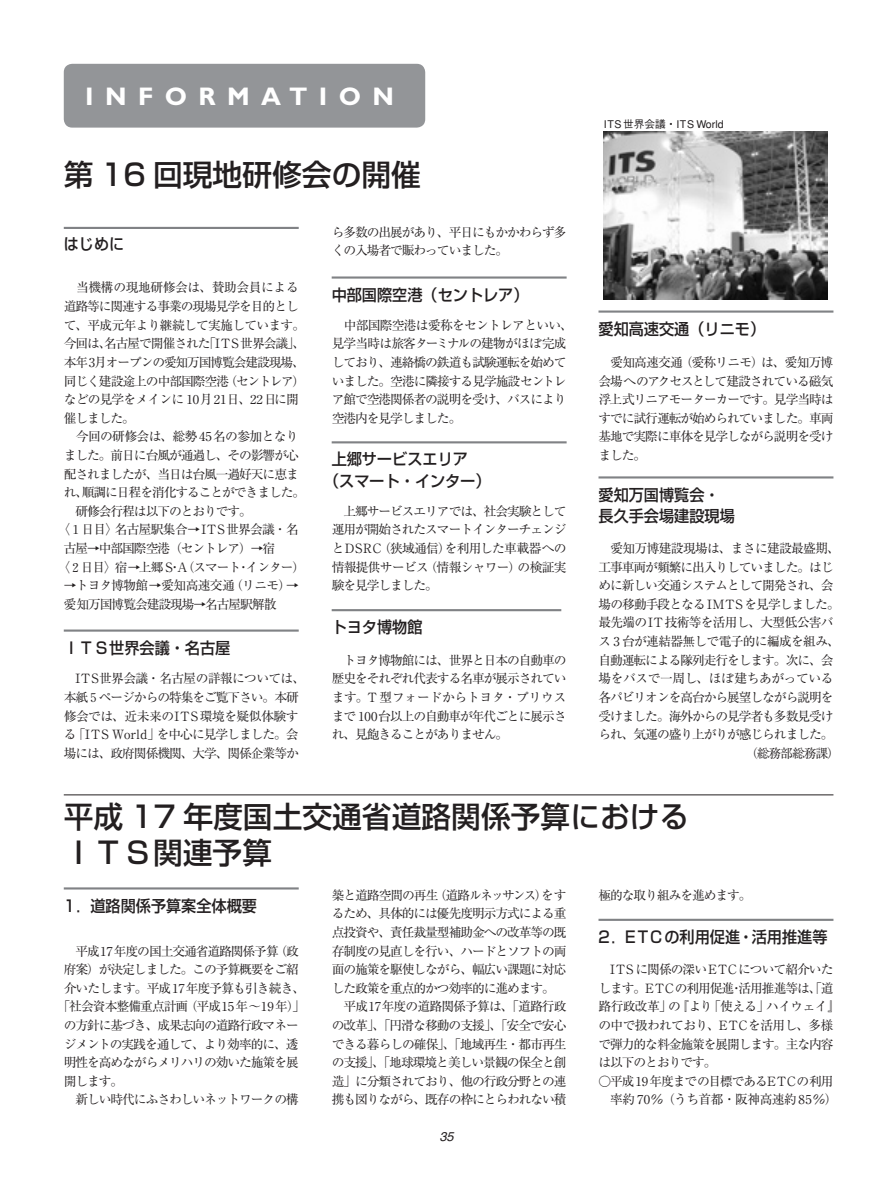
<style>
.page{position:relative;width:893px;height:1191px;background:#fff}
.page>*{position:absolute;margin:0;border:0;box-sizing:border-box;transform-origin:0 0}
.t1{font:500 29.7px "Shin Go";color:#231f20}
.ノーマル{font:700 25.5px "Gill Sans";letter-spacing:.445em;color:#fff}
._15_ナカミダシ{font:500 15.9px "Shin Go";color:#231f20;scale:.95 1}
.t2{font:12.75px/18.6px "Ryumin";letter-spacing:-.085em;color:#231f20}
.t3{font:12.75px/18.6px "Ryumin";letter-spacing:-.045em;color:#231f20}
.t4{font:12.75px/18.6px "Ryumin";letter-spacing:-.055em;color:#231f20}
.ノーマル-2{font:italic 12.75px "Helvetica";color:#231f20}
.t5{font:500 10.65px "Gothic BBB";color:#231f20}
</style>
<div class="page">
<img style="left:604px;top:132px;width:223px;height:168px">
<hr style="left:64px;top:227px;width:235px;height:2px;background:#808285">
<hr style="left:64px;top:629px;width:235px;height:2px;background:#808285">
<hr style="left:332px;top:276px;width:235px;height:3px;background:#808285">
<hr style="left:332px;top:441px;width:235px;height:2px;background:#808285">
<hr style="left:332px;top:609px;width:229px;height:2px;background:#808285">
<hr style="left:598px;top:476px;width:235px;height:2px;background:#808285">
<hr style="left:598px;top:310px;width:235px;height:3px;background:#808285">
<hr style="left:64px;top:887px;width:235px;height:2px;background:#808285">
<hr style="left:598px;top:918px;width:235px;height:3px;background:#808285">
<hr style="left:64px;top:794px;width:769px;height:1px;background:#231f20">
<div style="left:64px;top:64px;width:361px;height:64px;background:#939598"></div>
<p class="ノーマル" style="left:85px;top:81px;width:310px">INFORMATION</p>
<p class="t1" style="left:64px;top:156px;width:359px">第 16 回現地研修会の開催</p>
<p class="_15_ナカミダシ" style="left:64px;top:233px;width:65px">はじめに</p>
<p class="t2" style="left:64px;top:278px;width:243px">　当機構の現地研修会は、賛助会員による道路等に関連する事業の現場見学を目的として、平成元年より継続して実施しています。今回は、名古屋で開催された「I T S 世界会議」、本年3月オープンの愛知万国博覧会建設現場、同じく建設途上の中部国際空港（セントレア）などの見学をメインに 10月21日、22 日に開催しました。</p>
<p class="t2" style="left:64px;top:427px;width:243px">　今回の研修会は、総勢 45名の参加となりました。前日に台風が通過し、その影響が心配されましたが、当日は台風一過好天に恵まれ、順調に日程を消化することができました。</p>
<p class="t2" style="left:64px;top:501px;width:190px">　研修会行程は以下のとおりです。</p>
<p class="t4" style="left:64px;top:520px;width:236px;text-indent:-6px">〈１日目〉名古屋駅集合→ITS 世界会議・名古屋→中部国際空港（セントレア）→宿</p>
<p class="t2" style="left:57px;top:557px;width:249px">〈２日目〉宿→上郷 S・A（スマート・インター）</p>
<p class="t2" style="left:64px;top:576px;width:236px">→トヨタ博物館→愛知高速交通（リニモ）→愛知万国博覧会建設現場→名古屋駅解散</p>
<p class="_15_ナカミダシ" style="left:64px;top:637px;width:177px">ＩＴＳ世界会議・名古屋</p>
<p class="t2" style="left:64px;top:669px;width:243px">　ITS世界会議・名古屋の詳報については、本紙５ページからの特集をご覧下さい。本研修会では、近未来のITS 環境を疑似体験する「ITS World」を中心に見学しました。会場には、政府関係機関、大学、関係企業等か</p>
<p class="t2" style="left:332px;top:222px;width:237px">ら多数の出展があり、平日にもかかわらず多くの入場者で賑わっていました。</p>
<p class="_15_ナカミダシ" style="left:332px;top:284px;width:209px">中部国際空港（セントレア）</p>
<p class="t2" style="left:332px;top:315px;width:243px">　中部国際空港は愛称をセントレアといい、見学当時は旅客ターミナルの建物がほぼ完成しており、連絡橋の鉄道も試験運転を始めていました。空港に隣接する見学施設セントレア館で空港関係者の説明を受け、バスにより空港内を見学しました。</p>
<p class="_15_ナカミダシ" style="left:332px;top:449px;width:145px">上郷サービスエリア</p>
<p class="_15_ナカミダシ" style="left:324px;top:470px;width:177px">（スマート・インター）</p>
<p class="t2" style="left:332px;top:501px;width:237px;text-align:justify">　上郷サービスエリアでは、社会実験として運用が開始されたスマートインターチェンジとDSRC（狭域通信）を利用した車載器への情報提供サービス（情報シャワー）の検証実験を見学しました。</p>
<p class="_15_ナカミダシ" style="left:332px;top:617px;width:97px">トヨタ博物館</p>
<p class="t2" style="left:332px;top:650px;width:237px;text-align:justify">　トヨタ博物館には、世界と日本の自動車の歴史をそれぞれ代表する名車が展示されています。T 型フォードからトヨタ・プリウスまで 100台以上の自動車が年代ごとに展示され、見飽きることがありません。</p>
<p class="t5" style="left:604px;top:118px;width:121px">ITS 世界会議・ITS World</p>
<p class="_15_ナカミダシ" style="left:598px;top:318px;width:177px">愛知高速交通（リニモ）</p>
<p class="t2" style="left:598px;top:353px;width:237px;text-align:justify">　愛知高速交通（愛称リニモ）は、愛知万博会場へのアクセスとして建設されている磁気浮上式リニアモーターカーです。見学当時はすでに試行運転が始められていました。車両基地で実際に車体を見学しながら説明を受けました。</p>
<p class="_15_ナカミダシ" style="left:598px;top:484px;width:129px">愛知万国博覧会・</p>
<p class="_15_ナカミダシ" style="left:598px;top:505px;width:145px">長久手会場建設現場</p>
<p class="t2" style="left:598px;top:539px;width:243px">　愛知万博建設現場は、まさに建設最盛期、工事車両が頻繁に出入りしていました。はじめに新しい交通システムとして開発され、会場の移動手段となる IMTS を見学しました。最先端のIT 技術等を活用し、大型低公害バス 3 台が連結器無しで電子的に編成を組み、自動運転による隊列走行をします。次に、会場をバスで一周し、ほぼ建ちあがっている各パビリオンを高台から展望しながら説明を受けました。海外からの見学者も多数見受けられ、気運の盛り上がりが感じられました。</p>
<p class="t2" style="left:745px;top:743px;width:96px">（総務部総務課）</p>
<p class="t1" style="left:64px;top:797px;width:627px">平成 17 年度国土交通省道路関係予算における</p>
<p class="t1" style="left:64px;top:833px;width:210px">ＩＴＳ関連予算</p>
<p class="_15_ナカミダシ" style="left:64px;top:895px;width:205px">1．道路関係予算案全体概要</p>
<p class="t2" style="left:64px;top:941px;width:236px">　平成17年度の国土交通省道路関係予算（政</p>
<p class="t2" style="left:64px;top:959px;width:237px">府案）が決定しました。この予算概要をご紹</p>
<p class="t2" style="left:64px;top:978px;width:243px">介いたします。平成17年度予算も引き続き、</p>
<p class="t2" style="left:57px;top:997px;width:249px">「社会資本整備重点計画（平成15 年～19 年）」</p>
<p class="t2" style="left:64px;top:1015px;width:236px">の方針に基づき、成果志向の道路行政マネー</p>
<p class="t2" style="left:64px;top:1034px;width:236px">ジメントの実践を通して、より効率的に、透</p>
<p class="t2" style="left:64px;top:1053px;width:237px">明性を高めながらメリハリの効いた施策を展</p>
<p class="t2" style="left:64px;top:1071px;width:61px">開します。</p>
<p class="t2" style="left:64px;top:1090px;width:237px">　新しい時代にふさわしいネットワークの構</p>
<p class="t2" style="left:332px;top:885px;width:237px;text-align:justify">築と道路空間の再生（道路ルネッサンス）をするため、具体的には優先度明示方式による重点投資や、責任裁量型補助金への改革等の既存制度の見直しを行い、ハードとソフトの両面の施策を駆使しながら、幅広い課題に対応した政策を重点的かつ効率的に進めます。</p>
<p class="t2" style="left:332px;top:997px;width:237px;text-align:justify">　平成17年度の道路関係予算は、「道路行政の改革」、「円滑な移動の支援」、「安全で安心できる暮らしの確保」、「地域再生・都市再生の支援」、「地球環境と美しい景観の保全と創造」に分類されており、他の行政分野との連携も図りながら、既存の枠にとらわれない積</p>
<p class="ノーマル-2" style="left:439px;top:1129px;width:16px">35</p>
<p class="t2" style="left:598px;top:885px;width:155px">極的な取り組みを進めます。</p>
<p class="_15_ナカミダシ" style="left:598px;top:926px;width:242px">2．ETCの利用促進・活用推進等</p>
<p class="t2" style="left:598px;top:959px;width:243px">　ITS に関係の深い ETC について紹介いたします。ETCの利用促進・活用推進等は、「道路行政改革」の『より「使える」ハイウェイ』の中で扱われており、ETCを活用し、多様で弾力的な料金施策を展開します。主な内容は以下のとおりです。</p>
<p class="t3" style="left:598px;top:1071px;width:241px">○平成 19 年度までの目標であるETCの利用　率約 70％（うち首都・阪神高速約 85％）</p>
</div>
